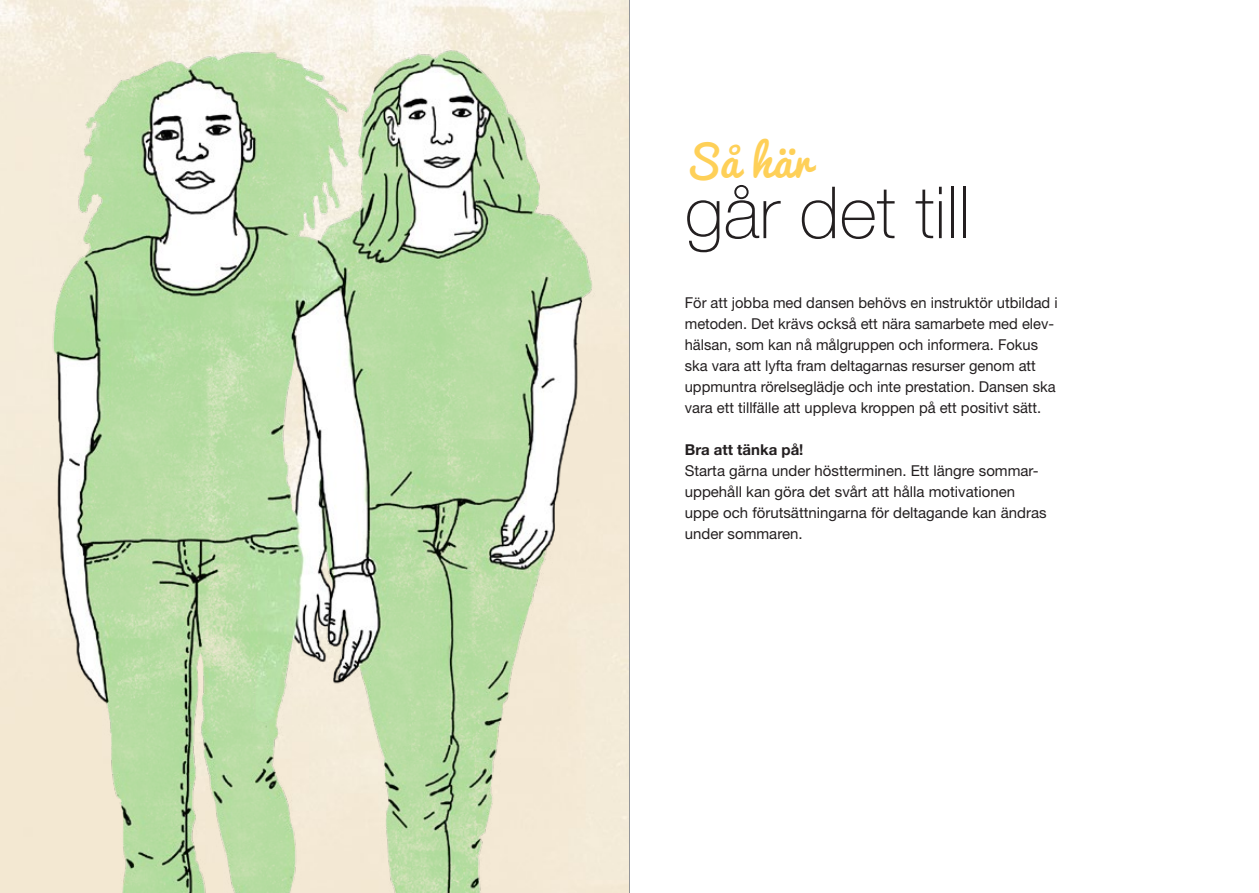
<style>
.page{position:relative;width:1259px;height:893px;background:#fff}
.page>*{position:absolute;margin:0;border:0;box-sizing:border-box;transform-origin:0 0}
.t1{font:100 72px "Helvetica Neue LT Std";color:#231f20}
.t2{font:42px "Pacifico";color:#fed058}
.t3{font:15px/21px "Helvetica Neue LT Std";color:#231f20}
.t4{font:700 15px "Helvetica Neue LT Std";color:#231f20}
</style>
<div class="page">
<img style="left:45px;top:22px;width:584px;height:871px">
<hr style="left:629px;top:0;width:1px;height:893px;background:#939598">
<h2 class="t2" style="left:685px;top:125px;width:128px">Så här</h2>
<h1 class="t1" style="left:685px;top:171px;width:287px">går det till</h1>
<p class="t3" style="left:685px;top:292px;width:374px">För att jobba med dansen behövs en instruktör utbildad i metoden. Det krävs också ett nära samarbete med elev&shy;hälsan, som kan nå målgruppen och informera. Fokus ska vara att lyfta fram deltagarnas resurser genom att uppmuntra rörelseglädje och inte prestation. Dansen ska vara ett tillfälle att uppleva kroppen på ett positivt sätt.</p>
<p class="t4" style="left:685px;top:441px;width:120px">Bra att tänka på!</p>
<p class="t3" style="left:685px;top:460px;width:363px">Starta gärna under höstterminen. Ett längre sommar&shy;uppehåll kan göra det svårt att hålla motivationen uppe och förutsättningarna för deltagande kan ändras under sommaren.</p>
</div>
